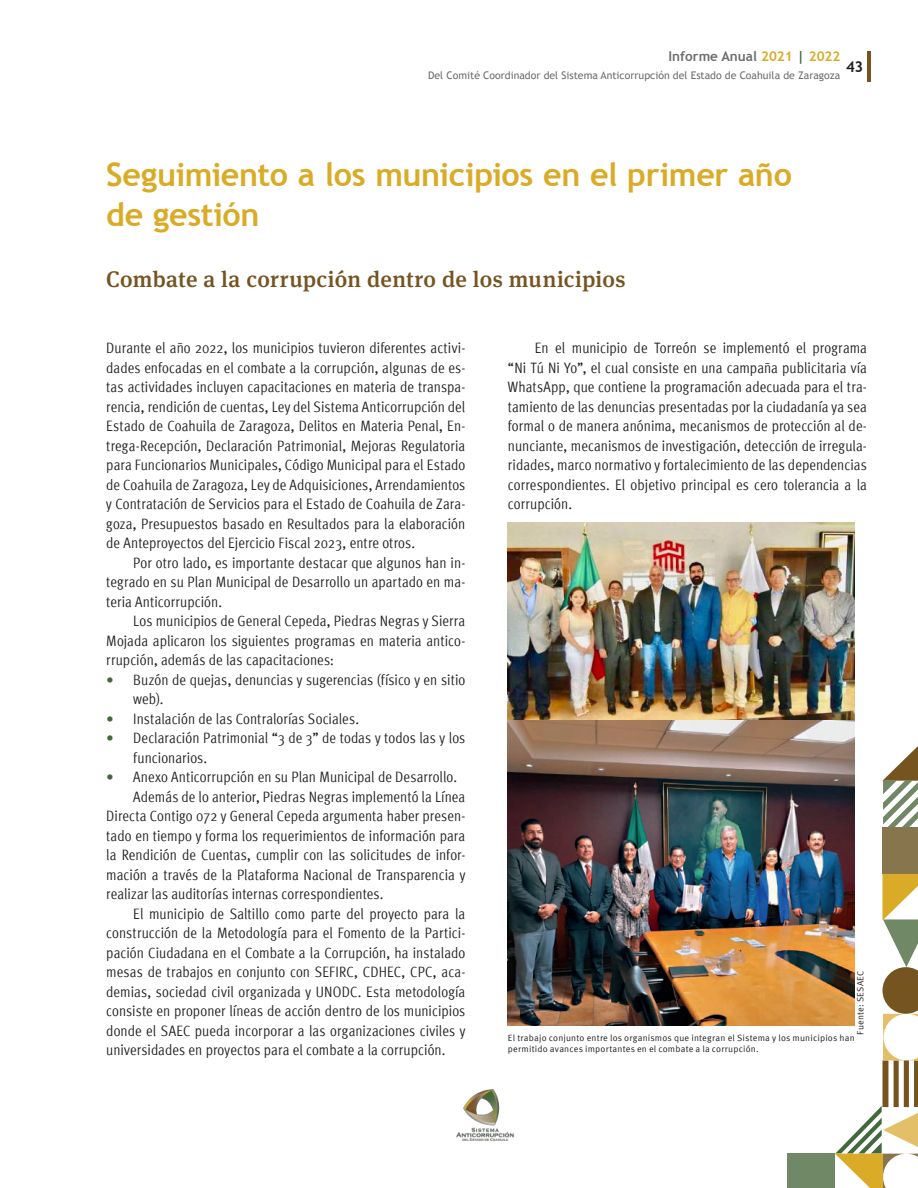
<style>
.page{position:relative;width:918px;height:1188px;background:#fff}
.page>*{position:absolute;margin:0;border:0;box-sizing:border-box;transform-origin:0 0}
.t1{font:700 32.25px/40.5px "Trebuchet MS";letter-spacing:-.01em;color:#d9ab26}
.t2{font:500 22.5px "Meta Serif Pro";letter-spacing:.01em;color:#755420}
.t3{font:condensed 15px/19.5px "Meta Pro";letter-spacing:.005em;color:#231f20;text-align:justify}
.t4{font:700 13.5px "Trebuchet MS";color:#6c6d70}
.t5{font:10.5px "Trebuchet MS";color:#6c6d70}
.t6{font:9px/10.8px "Meta Pro";letter-spacing:.02em;color:#231f20}
.s1{color:#d9ab26}
.s2{color:#42683b}
.s3{font-family:"Meta Serif Pro";font-weight:900;font-stretch:normal;color:#42683b}
</style>
<div class="page">
<hr style="left:867px;top:51px;width:4px;height:30px;background:#755420">
<img style="left:456px;top:1089px;width:58px;height:52px">
<div style="left:788px;top:1153px;width:47px;height:35px;background:#718866"></div>
<div style="left:883px;top:827px;width:35px;height:47px;background:#86754d"></div>
<svg style="left:883px;top:746px;width:35px;height:81px"></svg>
<svg style="left:835px;top:874px;width:83px;height:314px"></svg>
<img style="left:508px;top:522px;width:347px;height:504px">
<p class="t4" style="left:669px;top:48px;width:173px">Informe Anual <span class="s1">2021</span> <span class="s2">|</span> <span class="s1">2022</span></p>
<p class="t5" style="left:428px;top:69px;width:437px">Del Comité Coordinador del Sistema Anticorrupción del Estado de Coahuila de Zaragoza <sup>43</sup></p>
<h1 class="t1" style="left:106px;top:154px;width:687px">Seguimiento a los municipios en el primer año de gestión</h1>
<h2 class="t2" style="left:106px;top:262px;width:521px">Combate a la corrupción dentro de los municipios</h2>
<p class="t3" style="left:106px;top:338px;width:361px">Durante el año 2022, los municipios tuvieron diferentes activi&shy;dades enfocadas en el combate a la corrupción, algunas de es&shy;tas actividades incluyen capacitaciones en materia de transpa&shy;rencia, rendición de cuentas, Ley del Sistema Anticorrupción del Estado de Coahuila de Zaragoza, Delitos en Materia Penal, En&shy;trega-Recepción, Declaración Patrimonial, Mejoras Regulatoria para Funcionarios Municipales, Código Municipal para el Estado de Coahuila de Zaragoza, Ley de Adquisiciones, Arrendamientos y Contratación de Servicios para el Estado de Coahuila de Zara&shy;goza, Presupuestos basado en Resultados para la elaboración de Anteproyectos del Ejercicio Fiscal 2023, entre otros.</p>
<p class="t3" style="left:106px;top:552px;width:361px;text-indent:27px">Por otro lado, es importante destacar que algunos han in&shy;tegrado en su Plan Municipal de Desarrollo un apartado en ma&shy;teria Anticorrupción.</p>
<p class="t3" style="left:106px;top:611px;width:361px;text-indent:27px">Los municipios de General Cepeda, Piedras Negras y Sierra Mojada aplicaron los siguientes programas en materia antico&shy;rrupción, además de las capacitaciones:</p>
<p class="t3" style="left:133px;top:669px;width:334px;text-indent:-27px"><span class="s3">•</span> Buzón de quejas, denuncias y sugerencias (físico y en sitio web).</p>
<p class="t3" style="left:106px;top:708px;width:254px"><span class="s3">•</span> Instalación de las Contralorías Sociales.</p>
<p class="t3" style="left:133px;top:728px;width:334px;text-indent:-27px"><span class="s3">•</span> Declaración Patrimonial “3 de 3” de todas y todos las y los funcionarios.</p>
<p class="t3" style="left:106px;top:767px;width:352px"><span class="s3">•</span> Anexo Anticorrupción en su Plan Municipal de Desarrollo.</p>
<p class="t3" style="left:133px;top:786px;width:334px">Además de lo anterior, Piedras Negras implementó la Línea</p>
<p class="t3" style="left:106px;top:806px;width:361px">Directa Contigo 072 y General Cepeda argumenta haber presen-</p>
<p class="t3" style="left:106px;top:825px;width:361px">tado en tiempo y forma los requerimientos de información para</p>
<p class="t3" style="left:106px;top:845px;width:361px">la Rendición de Cuentas, cumplir con las solicitudes de infor-</p>
<p class="t3" style="left:106px;top:864px;width:361px">mación a través de la Plataforma Nacional de Transparencia y</p>
<p class="t3" style="left:106px;top:884px;width:279px">realizar las auditorías internas correspondientes.</p>
<p class="t3" style="left:133px;top:903px;width:334px">El municipio de Saltillo como parte del proyecto para la</p>
<p class="t3" style="left:106px;top:923px;width:361px">construcción de la Metodología para el Fomento de la Partici-</p>
<p class="t3" style="left:106px;top:942px;width:361px">pación Ciudadana en el Combate a la Corrupción, ha instalado</p>
<p class="t3" style="left:106px;top:962px;width:361px">mesas de trabajos en conjunto con SEFIRC, CDHEC, CPC, aca-</p>
<p class="t3" style="left:106px;top:981px;width:361px">demias, sociedad civil organizada y UNODC. Esta metodología</p>
<p class="t3" style="left:106px;top:1001px;width:361px">consiste en proponer líneas de acción dentro de los municipios</p>
<p class="t3" style="left:106px;top:1020px;width:361px">donde el SAEC pueda incorporar a las organizaciones civiles y</p>
<p class="t3" style="left:106px;top:1040px;width:341px">universidades en proyectos para el combate a la corrupción.</p>
<p class="t3" style="left:508px;top:338px;width:361px;text-indent:27px">En el municipio de Torreón se implementó el programa “Ni Tú Ni Yo”, el cual consiste en una campaña publicitaria vía WhatsApp, que contiene la programación adecuada para el tra&shy;tamiento de las denuncias presentadas por la ciudadanía ya sea formal o de manera anónima, mecanismos de protección al de&shy;nunciante, mecanismos de investigación, detección de irregula&shy;ridades, marco normativo y fortalecimiento de las dependencias correspondientes. El objetivo principal es cero tolerancia a la corrupción.</p>
<p class="t6" style="left:854px;top:1035px;width:65px;rotate:-90deg">Fuente: SESAEC</p>
<p class="t6" style="left:508px;top:1032px;width:348px">El trabajo conjunto entre los organismos que integran el Sistema y los municipios han permitido avances importantes en el combate a la corrupción.</p>
</div>
